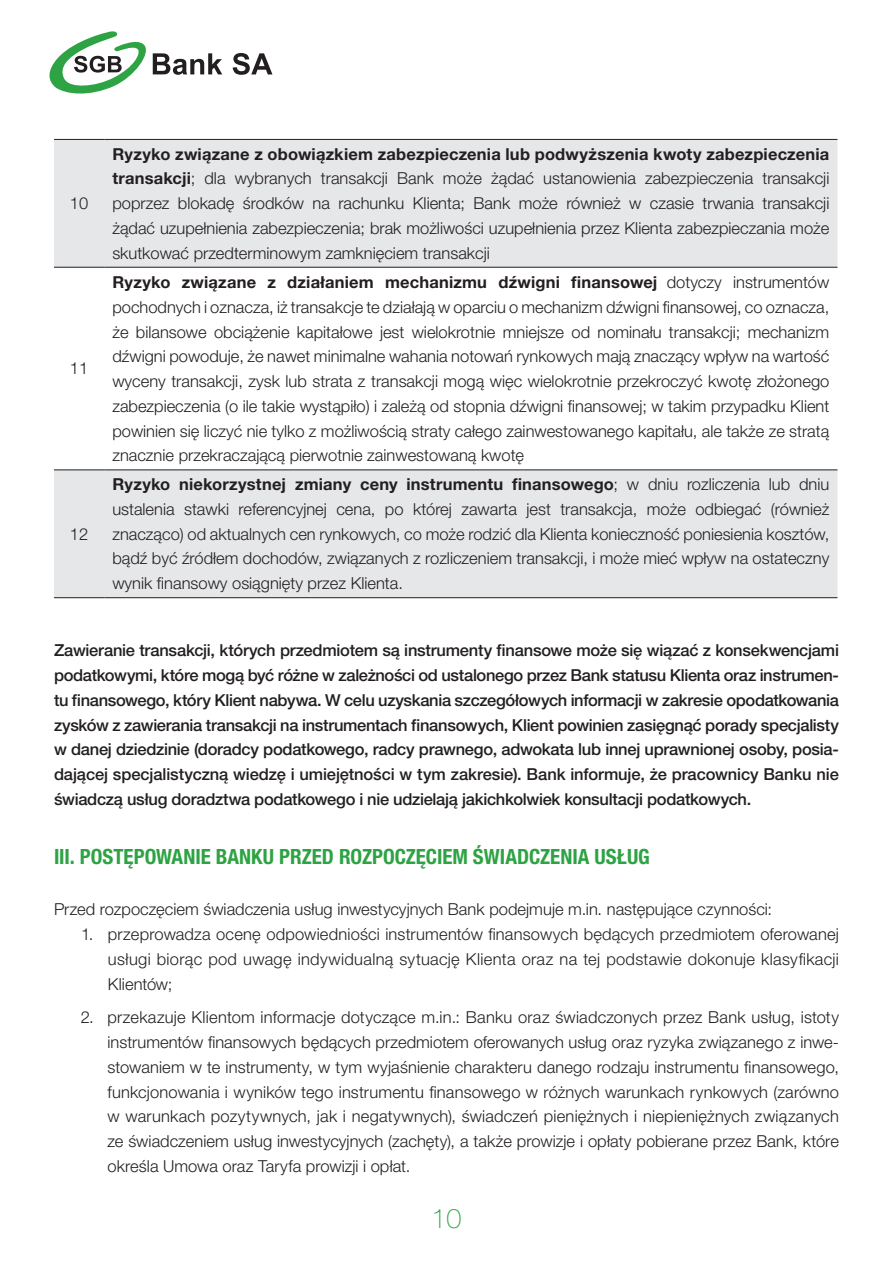
<style>
.page{position:relative;width:893px;height:1263px;background:#fff}
.page>*{position:absolute;margin:0;border:0;box-sizing:border-box;transform-origin:0 0}
.t1{font:100 27px "Helvetica Neue LT Pro";color:#2da343}
.t2{font:700 condensed 21px "Helvetica Neue LT Pro";letter-spacing:-.005em;color:#2da343}
.t3{font:300 16.5px/24.8px "Helvetica Neue LT Pro";color:#231f20;text-align:justify}
.t4{font:500 16.5px/24.8px "Helvetica Neue LT Pro";letter-spacing:-.02em;color:#231f20;text-align:justify}
.s1{font-weight:700}
</style>
<div class="page">
<svg style="left:233px;top:53px;width:39px;height:22px"></svg>
<svg style="left:49px;top:31px;width:173px;height:63px"></svg>
<div style="left:54px;top:140px;width:783px;height:127px;background:#e6e7e9"></div>
<div style="left:54px;top:470px;width:783px;height:127px;background:#e6e7e9"></div>
<hr style="left:54px;top:139px;width:50px;height:1px;background:#231f20">
<hr style="left:104px;top:139px;width:733px;height:1px;background:#231f20">
<hr style="left:54px;top:267px;width:50px;height:1px;background:#231f20">
<hr style="left:104px;top:267px;width:733px;height:1px;background:#231f20">
<hr style="left:54px;top:469px;width:50px;height:1px;background:#231f20">
<hr style="left:104px;top:469px;width:733px;height:1px;background:#231f20">
<hr style="left:54px;top:597px;width:50px;height:1px;background:#231f20">
<hr style="left:104px;top:597px;width:733px;height:1px;background:#231f20">
<p class="t3" style="left:70px;top:191px;width:20px">10</p>
<p class="t3" style="left:70px;top:356px;width:20px">11</p>
<p class="t3" style="left:70px;top:521px;width:20px">12</p>
<p class="t3" style="left:112px;top:141px;width:718px"><span class="s1">Ryzyko związane z obowiązkiem zabezpieczenia lub podwyższenia kwoty zabezpieczenia transakcji</span>; dla wybranych transakcji Bank może żądać ustanowienia zabezpieczenia transakcji poprzez blokadę środków na rachunku Klienta; Bank może również w czasie trwania transakcji żądać uzupełnienia zabezpieczenia; brak możliwości uzupełnienia przez Klienta zabezpieczania może skutkować przedterminowym zamknięciem transakcji</p>
<p class="t3" style="left:112px;top:269px;width:719px"><span class="s1">Ryzyko związane z działaniem mechanizmu dźwigni finansowej</span> dotyczy instrumentów pochodnych i oznacza, iż transakcje te działają w oparciu o mechanizm dźwigni finansowej, co oznacza, że bilansowe obciążenie kapitałowe jest wielokrotnie mniejsze od nominału transakcji; mechanizm dźwigni powoduje, że nawet minimalne wahania notowań rynkowych mają znaczący wpływ na wartość wyceny transakcji, zysk lub strata z transakcji mogą więc wielokrotnie przekroczyć kwotę złożonego zabezpieczenia (o ile takie wystąpiło) i zależą od stopnia dźwigni finansowej; w takim przypadku Klient powinien się liczyć nie tylko z możliwością straty całego zainwestowanego kapitału, ale także ze stratą znacznie przekraczającą pierwotnie zainwestowaną kwotę</p>
<p class="t3" style="left:112px;top:472px;width:718px"><span class="s1">Ryzyko niekorzystnej zmiany ceny instrumentu finansowego</span>; w dniu rozliczenia lub dniu ustalenia stawki referencyjnej cena, po której zawarta jest transakcja, może odbiegać (również znacząco) od aktualnych cen rynkowych, co może rodzić dla Klienta konieczność poniesienia kosztów, bądź być źródłem dochodów, związanych z rozliczeniem transakcji, i może mieć wpływ na ostateczny wynik finansowy osiągnięty przez Klienta.</p>
<p class="t4" style="left:54px;top:638px;width:786px">Zawieranie transakcji, których przedmiotem są instrumenty finansowe może się wiązać z konsekwencjami podatkowymi, które mogą być różne w zależności od ustalonego przez Bank statusu Klienta oraz instrumen&shy;tu finansowego, który Klient nabywa. W celu uzyskania szczegółowych informacji w zakresie opodatkowania zysków z zawierania transakcji na instrumentach finansowych, Klient powinien zasięgnąć porady specjalisty w danej dziedzinie (doradcy podatkowego, radcy prawnego, adwokata lub innej uprawnionej osoby, posia&shy;dającej specjalistyczną wiedzę i umiejętności w tym zakresie). Bank informuje, że pracownicy Banku nie świadczą usług doradztwa podatkowego i nie udzielają jakichkolwiek konsultacji podatkowych.</p>
<p class="t2" style="left:54px;top:843px;width:597px">III. POSTĘPOWANIE BANKU PRZED ROZPOCZĘCIEM ŚWIADCZENIA USŁUG</p>
<p class="t3" style="left:54px;top:897px;width:720px">Przed rozpoczęciem świadczenia usług inwestycyjnych Bank podejmuje m. in. następujące czynności:</p>
<p class="t3" style="left:108px;top:921px;width:732px;text-indent:-27px">1. przeprowadza ocenę odpowiedniości instrumentów finansowych będących przedmiotem oferowanej usługi biorąc pod uwagę indywidualną sytuację Klienta oraz na tej podstawie dokonuje klasyfikacji Klientów;</p>
<p class="t3" style="left:108px;top:1005px;width:733px;text-indent:-27px">2. przekazuje Klientom informacje dotyczące m. in.: Banku oraz świadczonych przez Bank usług, istoty instrumentów finansowych będących przedmiotem oferowanych usług oraz ryzyka związanego z inwe&shy;stowaniem w te instrumenty, w tym wyjaśnienie charakteru danego rodzaju instrumentu finansowego, funkcjonowania i wyników tego instrumentu finansowego w różnych warunkach rynkowych (zarówno w warunkach pozytywnych, jak i negatywnych), świadczeń pieniężnych i niepieniężnych związanych ze świadczeniem usług inwestycyjnych (zachęty), a także prowizje i opłaty pobierane przez Bank, które określa Umowa oraz Taryfa prowizji i opłat.</p>
<h1 class="t1" style="left:431px;top:1203px;width:32px">10</h1>
</div>
